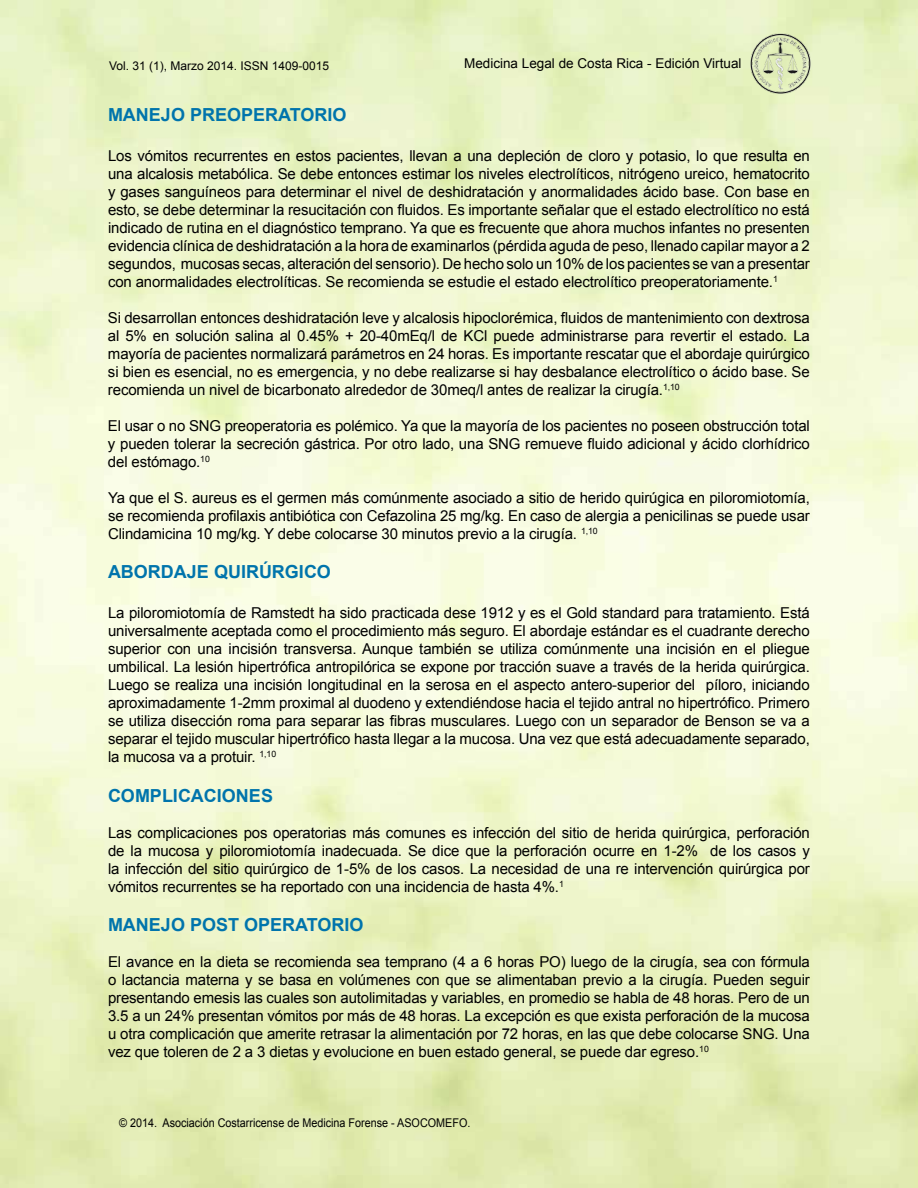
<style>
.page{position:relative;width:918px;height:1188px;background:#fff}
.page>*{position:absolute;margin:0;border:0;box-sizing:border-box;transform-origin:0 0}
.t1{font:700 18px "Arial";color:#0074ac}
.t2{font:15px/18px "Arial";letter-spacing:-.01em;color:#000;text-align:justify}
.t3{font:13.5px "Arial";color:#000}
.t4{font:12px "Arial";color:#000;scale:.9 1}
.t5{font:12px "Arial";color:#000}
</style>
<div class="page">
<img style="left:749px;top:32px;width:63px;height:64px">
<p class="t5" style="left:109px;top:58px;width:222px">Vol. 31 (1), Marzo 2014. ISSN 1409-0015</p>
<p class="t3" style="left:464px;top:54px;width:279px">Medicina Legal de Costa Rica - Edición Virtual</p>
<p class="t1" style="left:108px;top:103px;width:238px">MANEJO PREOPERATORIO</p>
<p class="t2" style="left:108px;top:147px;width:703px">Los vómitos recurrentes en estos pacientes, llevan a una depleción de cloro y potasio, lo que resulta en una alcalosis metabólica. Se debe entonces estimar los niveles electrolíticos, nitrógeno ureico, hematocrito y gases sanguíneos para determinar el nivel de deshidratación y anormalidades ácido base. Con base en esto, se debe determinar la resucitación con fluidos. Es importante señalar que el estado electrolítico no está indicado de rutina en el diagnóstico temprano. Ya que es frecuente que ahora muchos infantes no presenten evidencia clínica de deshidratación a la hora de examinarlos (pérdida aguda de peso, llenado capilar mayor a 2 segundos, mucosas secas, alteración del sensorio). De hecho solo un 10% de los pacientes se van a presentar con anormalidades electrolíticas. Se recomienda se estudie el estado electrolítico preoperatoriamente.<sup>1</sup></p>
<p class="t2" style="left:108px;top:309px;width:703px">Si desarrollan entonces deshidratación leve y alcalosis hipoclorémica, fluidos de mantenimiento con dextrosa al 5% en solución salina al 0.45% + 20-40mEq/l de KCl puede administrarse para revertir el estado. La mayoría de pacientes normalizará parámetros en 24 horas. Es importante rescatar que el abordaje quirúrgico si bien es esencial, no es emergencia, y no debe realizarse si hay desbalance electrolítico o ácido base. Se recomienda un nivel de bicarbonato alrededor de 30meq/l antes de realizar la cirugía.<sup>1,10</sup></p>
<p class="t2" style="left:108px;top:417px;width:703px">El usar o no SNG preoperatoria es polémico. Ya que la mayoría de los pacientes no poseen obstrucción total y pueden tolerar la secreción gástrica. Por otro lado, una SNG remueve fluido adicional y ácido clorhídrico del estómago.<sup>10</sup></p>
<p class="t2" style="left:108px;top:489px;width:703px">Ya que el S. aureus es el germen más comúnmente asociado a sitio de herido quirúgica en piloromiotomía, se recomienda profilaxis antibiótica con Cefazolina 25 mg/kg. En caso de alergia a penicilinas se puede usar Clindamicina 10 mg/kg. Y debe colocarse 30 minutos previo a la cirugía. <sup>1,10</sup></p>
<p class="t1" style="left:108px;top:560px;width:223px">ABORDAJE QUIRÚRGICO</p>
<p class="t2" style="left:108px;top:604px;width:703px">La piloromiotomía de Ramstedt ha sido practicada dese 1912 y es el Gold standard para tratamiento. Está universalmente aceptada como el procedimiento más seguro. El abordaje estándar es el cuadrante derecho superior con una incisión transversa. Aunque también se utiliza comúnmente una incisión en el pliegue umbilical. La lesión hipertrófica antropilórica se expone por tracción suave a través de la herida quirúrgica.<br>Luego se realiza una incisión longitudinal en la serosa en el aspecto antero-superior del píloro, iniciando aproximadamente 1-2mm proximal al duodeno y extendiéndose hacia el tejido antral no hipertrófico. Primero se utiliza disección roma para separar las fibras musculares. Luego con un separador de Benson se va a separar el tejido muscular hipertrófico hasta llegar a la mucosa. Una vez que está adecuadamente separado, la mucosa va a protuir. <sup>1,10</sup></p>
<p class="t1" style="left:108px;top:783px;width:167px">COMPLICACION ES</p>
<p class="t2" style="left:108px;top:823px;width:703px">Las complicaciones pos operatorias más comunes es infección del sitio de herida quirúrgica, perforación de la mucosa y piloromiotomía inadecuada. Se dice que la perforación ocurre en 1-2% de los casos y la infección del sitio quirúrgico de 1-5% de los casos. La necesidad de una re intervención quirúrgica por vómitos recurrentes se ha reportado con una incidencia de hasta 4%.<sup>1</sup></p>
<p class="t1" style="left:108px;top:913px;width:255px">MANEJO POST OPERATORIO</p>
<p class="t2" style="left:108px;top:953px;width:703px">El avance en la dieta se recomienda sea temprano (4 a 6 horas PO) luego de la cirugía, sea con fórmula o lactancia materna y se basa en volúmenes con que se alimentaban previo a la cirugía. Pueden seguir presentando emesis las cuales son autolimitadas y variables, en promedio se habla de 48 horas. Pero de un 3.5 a un 24% presentan vómitos por más de 48 horas. La excepción es que exista perforación de la mucosa u otra complicación que amerite retrasar la alimentación por 72 horas, en las que debe colocarse SNG. Una vez que toleren de 2 a 3 dietas y evolucione en buen estado general, se puede dar egreso.<sup>10</sup></p>
<p class="t4" style="left:119px;top:1115px;width:392px">© 2014. Asociación Costarricense de Medicina Forense - ASOCOMEFO.</p>
</div>
